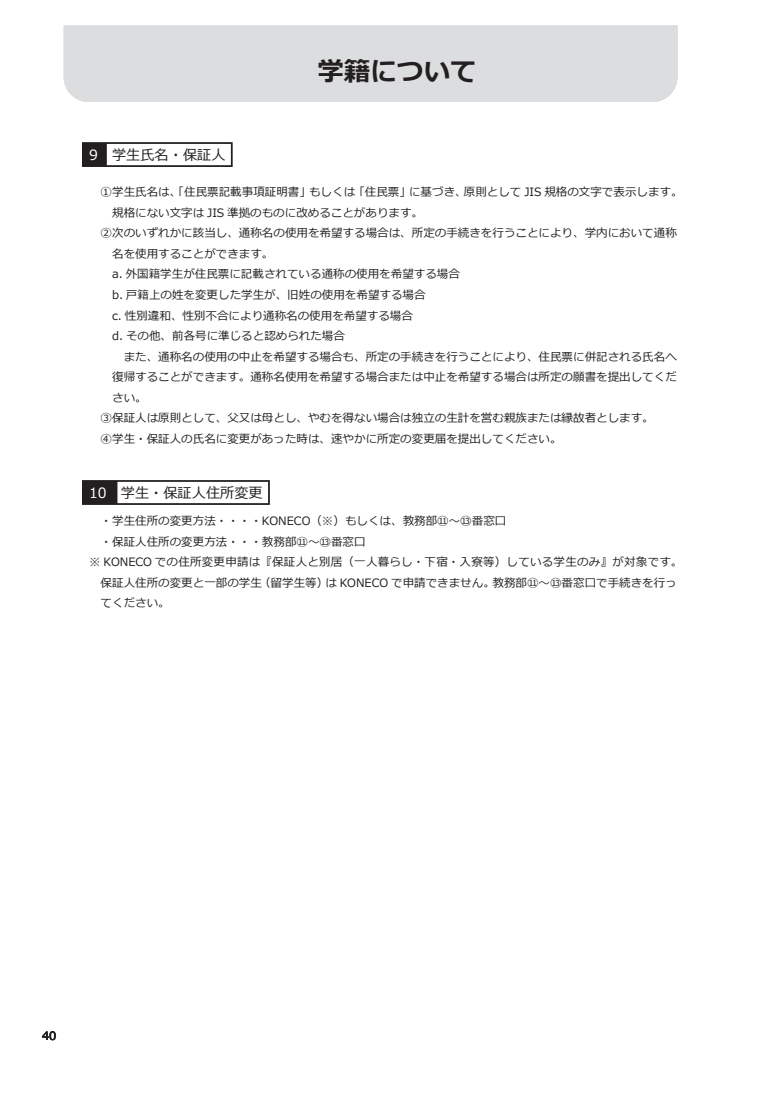
<style>
.page{position:relative;width:766px;height:1099px;background:#fff}
.page>*{position:absolute;margin:0;border:0;box-sizing:border-box;transform-origin:0 0}
.t1{font:700 26.62px "Meiryo";color:#231f20}
.t2{font:14.12px "Meiryo";color:#231f20}
.t3{font:11.5px "Meiryo";color:#231f20}
.t4{font:11.5px "Meiryo";letter-spacing:.02em;color:#231f20}
.s1{color:#fff}
</style>
<div class="page">
<div style="left:64px;top:26px;width:613px;height:76px;background:#dcdddf"></div>
<svg style="left:82px;top:142px;width:150px;height:25px"></svg>
<div style="left:107px;top:144px;width:124px;height:21px;background:#fff"></div>
<svg style="left:82px;top:480px;width:188px;height:25px;background:#2e2a2b"></svg>
<div style="left:117px;top:482px;width:151px;height:21px;background:#fff"></div>
<h1 class="t1" style="left:317px;top:52px;width:55px">履修</h1>
<h1 class="t1" style="left:317px;top:52px;width:55px">成績</h1>
<h1 class="t1" style="left:317px;top:52px;width:55px">試験</h1>
<h1 class="t1" style="left:317px;top:52px;width:55px">留学</h1>
<h1 class="t1" style="left:317px;top:52px;width:161px">学籍について</h1>
<p class="t2" style="left:89px;top:145px;width:138px"><span class="s1">9</span>　学生氏名・保証人</p>
<p class="t3" style="left:101px;top:184px;width:583px">①学生氏名は、「住民票記載事項証明書」もしくは「住民票」に基づき、原則として JIS 規格の文字で表示します。</p>
<p class="t3" style="left:112px;top:204px;width:312px">規格にない文字は JIS 準拠のものに改めることがあります。</p>
<p class="t3" style="left:101px;top:225px;width:577px">②次のいずれかに該当し、通称名の使用を希望する場合は、所定の手続きを行うことにより、学内において通称</p>
<p class="t3" style="left:112px;top:246px;width:163px">名を使用することができます。</p>
<p class="t3" style="left:101px;top:266px;width:361px">　a. 外国籍学生が住民票に記載されている通称の使用を希望する場合</p>
<p class="t3" style="left:101px;top:287px;width:326px">　b. 戸籍上の姓を変更した学生が、旧姓の使用を希望する場合</p>
<p class="t3" style="left:101px;top:307px;width:314px">　c. 性別違和、性別不合により通称名の使用を希望する場合</p>
<p class="t3" style="left:101px;top:328px;width:246px">　d. その他、前各号に準じると認められた場合</p>
<p class="t3" style="left:101px;top:348px;width:577px">　　また、通称名の使用の中止を希望する場合も、所定の手続きを行うことにより、住民票に併記される氏名へ</p>
<p class="t3" style="left:112px;top:369px;width:566px">復帰することができます。通称名使用を希望する場合または中止を希望する場合は所定の願書を提出してくだ</p>
<p class="t3" style="left:112px;top:389px;width:36px">さい。</p>
<p class="t3" style="left:101px;top:410px;width:554px">③保証人は原則として、父又は母とし、やむを得ない場合は独立の生計を営む親族または縁故者とします。</p>
<p class="t3" style="left:101px;top:431px;width:462px">④学生・保証人の氏名に変更があった時は、速やかに所定の変更届を提出してください。</p>
<p class="t2" style="left:89px;top:483px;width:175px"><span class="s1">10</span>　学生・保証人住所変更</p>
<p class="t3" style="left:101px;top:513px;width:407px">・学生住所の変更方法・・・・KONECO（※）もしくは、教務部⑪～⑬番窓口</p>
<p class="t3" style="left:101px;top:533px;width:266px">・保証人住所の変更方法・・・教務部⑪～⑬番窓口</p>
<p class="t4" style="left:89px;top:554px;width:594px">※ KONECO での住所変更申請は『保証人と別居（一人暮らし・下宿・入寮等）している学生のみ』が対象です。</p>
<p class="t3" style="left:101px;top:574px;width:577px">保証人住所の変更と一部の学生（留学生等）は KONECO で申請できません。教務部⑪～⑬番窓口で手続きを行っ</p>
<p class="t3" style="left:101px;top:595px;width:71px">てください。</p>
<p class="t3" style="left:42px;top:1027px;width:16px">40</p>
</div>
